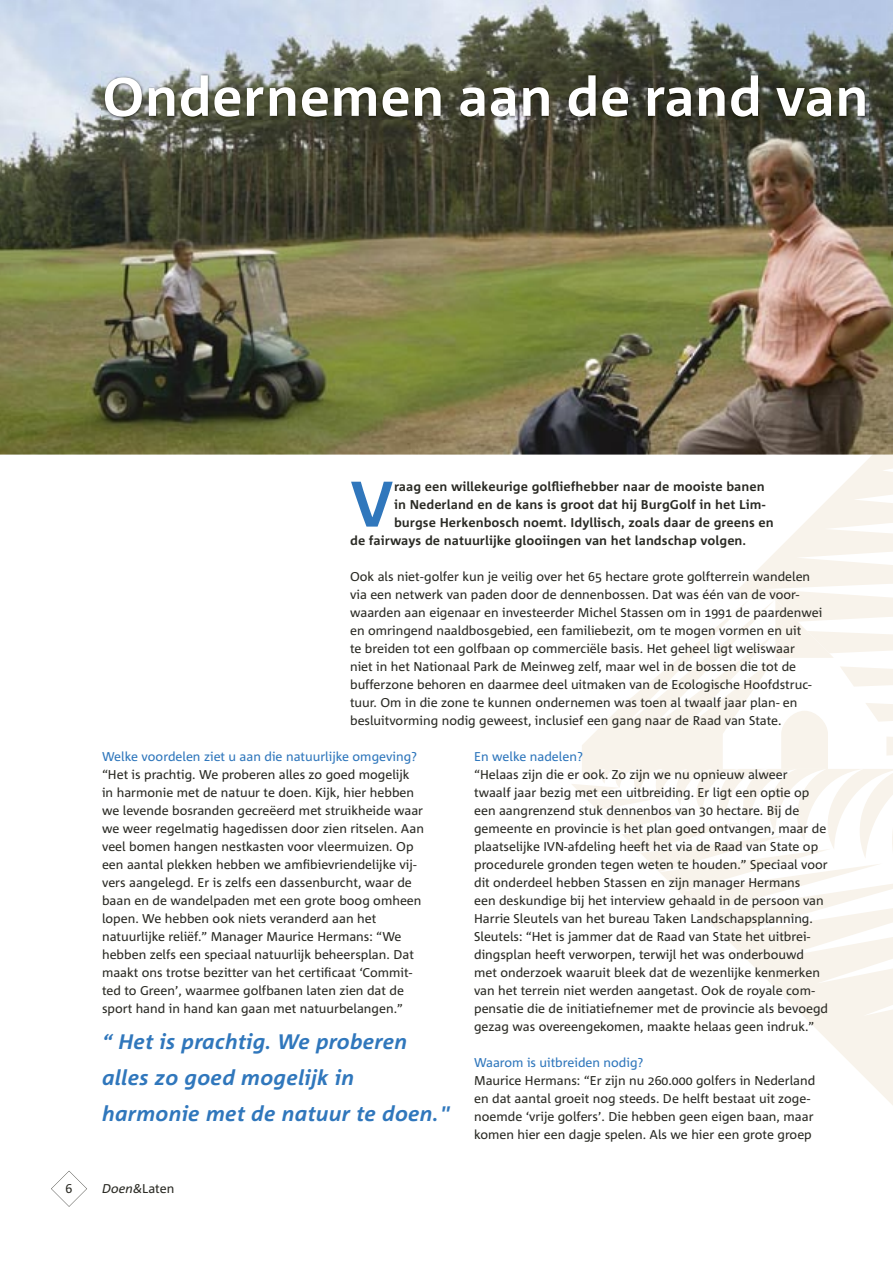
<style>
.page{position:relative;width:893px;height:1263px;background:#fff}
.page>*{position:absolute;margin:0;border:0;box-sizing:border-box;transform-origin:0 0}
.t1{font:64.35px "Agrofont Vet";color:#3077bc}
.t2{font:54px "Agrofont Vet";color:#fff}
.t3{font:21px/36px "Agrofont Vet Cursief";color:#3077bc}
.t4{font:12.75px/18px "Agrofont Normaal";color:#2b2b25}
.t5{font:12.75px "Agrofont Vet";color:#2b2b25}
.t6{font:12.75px "Agrofont Normaal";color:#3077bc}
.t7{font:12.75px "Agrofont Normaal Cursief";color:#2b2b25}
.s1{font-family:"Agrofont Normaal"}
</style>
<div class="page">
<svg style="left:660px;top:872px;width:233px;height:233px"></svg>
<svg style="left:572px;top:455px;width:321px;height:417px"></svg>
<img style="left:0;top:0;width:893px;height:455px">
<svg style="left:51px;top:1171px;width:36px;height:36px"></svg>
<img style="left:101px;top:72px;width:767px;height:48px">
<h2 class="t2" style="left:102px;top:68px;width:768px">Ondernemen aan de rand van</h2>
<h1 class="t1" style="left:350px;top:469px;width:45px">V</h1>
<p class="t5" style="left:394px;top:479px;width:372px">raag een willekeurige golfliefhebber naar de mooiste banen</p>
<p class="t5" style="left:394px;top:497px;width:373px">in Nederland en de kans is groot dat hij BurgGolf in het Lim-</p>
<p class="t5" style="left:394px;top:515px;width:381px">burgse Herkenbosch noemt. Idyllisch, zoals daar de greens en</p>
<p class="t5" style="left:350px;top:533px;width:398px">de fairways de natuurlijke glooiingen van het landschap volgen.</p>
<p class="t4" style="left:350px;top:568px;width:474px">Ook als niet-golfer kun je veilig over het 65 hectare grote golfterrein wandelen via een netwerk van paden door de dennenbossen. Dat was één van de voor&shy;waarden aan eigenaar en investeerder Michel Stassen om in 1991 de paardenwei en omringend naaldbosgebied, een familiebezit, om te mogen vormen en uit<br>te breiden tot een golfbaan op commerciële basis. Het geheel ligt weliswaar<br>niet in het Nationaal Park de Meinweg zelf, maar wel in de bossen die tot de bufferzone behoren en daarmee deel uitmaken van de Ecologische Hoofdstruc&shy;tuur. Om in die zone te kunnen ondernemen was toen al twaalf jaar plan- en besluitvorming nodig geweest, inclusief een gang naar de Raad van State.</p>
<p class="t6" style="left:102px;top:749px;width:317px">Welke voordelen ziet u aan die natuurlijke omgeving?</p>
<p class="t4" style="left:102px;top:766px;width:324px">“Het is prachtig. We proberen alles zo goed mogelijk<br>in harmonie met de natuur te doen. Kijk, hier hebben we levende bosranden gecreëerd met struikheide waar we weer regelmatig hagedissen door zien ritselen. Aan veel bomen hangen nestkasten voor vleermuizen. Op een aantal plekken hebben we amfibievriendelijke vij&shy;vers aangelegd. Er is zelfs een dassenburcht, waar de baan en de wandelpaden met een grote boog omheen lopen. We hebben ook niets veranderd aan het natuurlijke reliëf.” Manager Maurice Hermans: “We hebben zelfs een speciaal natuurlijk beheersplan. Dat maakt ons trotse bezitter van het certificaat ‘Commit&shy;ted to Green’, waarmee golfbanen laten zien dat de sport hand in hand kan gaan met natuurbelangen.”</p>
<h3 class="t3" style="left:102px;top:1024px;width:350px">“ Het is prachtig. We proberen alles zo goed mogelijk in harmonie met de natuur te doen."</h3>
<p class="t4" style="left:66px;top:1180px;width:8px">6</p>
<p class="t7" style="left:102px;top:1181px;width:74px">Doen&amp;<span class="s1">Laten</span></p>
<p class="t6" style="left:474px;top:749px;width:110px">En welke nadelen?</p>
<p class="t4" style="left:474px;top:766px;width:356px">“Helaas zijn die er ook. Zo zijn we nu opnieuw alweer<br>twaalf jaar bezig met een uitbreiding. Er ligt een optie op een aangrenzend stuk dennenbos van 30 hectare. Bij de gemeente en provincie is het plan goed ontvangen, maar de plaatselijke IVN-afdeling heeft het via de Raad van State op procedurele gronden tegen weten te houden.” Speciaal voor dit onderdeel hebben Stassen en zijn manager Hermans<br>een deskundige bij het interview gehaald in de persoon van Harrie Sleutels van het bureau Taken Landschapsplanning.<br>Sleutels: “Het is jammer dat de Raad van State het uitbrei&shy;dingsplan heeft verworpen, terwijl het was onderbouwd met onderzoek waaruit bleek dat de wezenlijke kenmerken van het terrein niet werden aangetast. Ook de royale com&shy;pensatie die de initiatiefnemer met de provincie als bevoegd gezag was overeengekomen, maakte helaas geen indruk.”</p>
<p class="t6" style="left:474px;top:1055px;width:171px">Waarom is uitbreiden nodig?</p>
<p class="t4" style="left:474px;top:1072px;width:343px">Maurice Hermans: “Er zijn nu 260.000 golfers in Nederland en dat aantal groeit nog steeds. De helft bestaat uit zoge&shy;noemde ‘vrije golfers’. Die hebben geen eigen baan, maar komen hier een dagje spelen. Als we hier een grote groep</p>
</div>
